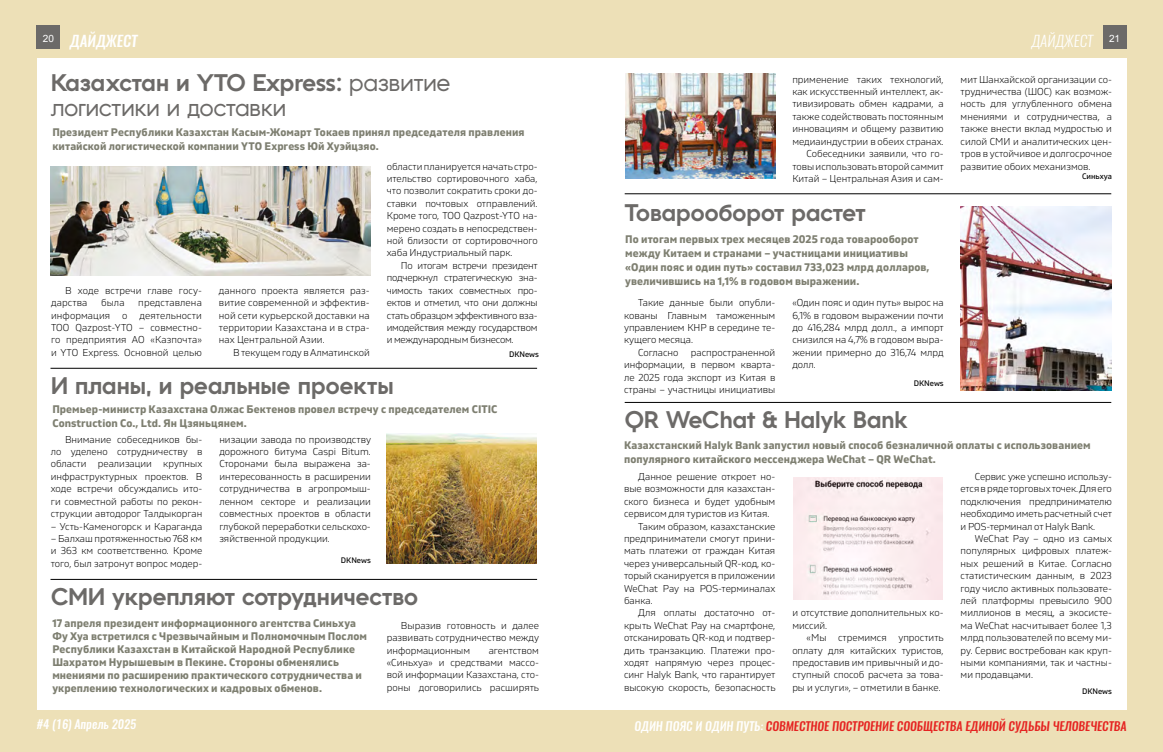
<style>
.page{position:relative;width:1163px;height:752px;background:#fff}
.page>*{position:absolute;margin:0;border:0;box-sizing:border-box;transform-origin:0 0}
.t1{font:800 24px "Kontora";color:#6c6a68}
.t2{font:500 24px/25px "Kontora";color:#6c6a68}
.t3{font:italic 500 15px "Oswald";color:#fff}
.t4{font:italic 300 15px "Oswald";color:#fff}
.t5{font:italic 500 12px "Oswald";color:#e52321}
.t6{font:italic 500 12px "Oswald";color:#fff}
.t7{font:700 11px/14px "Gilam";letter-spacing:.005em;color:#7e7f71}
.t8{font:300 10px/12.4px "Gilam";color:#000;text-align:justify}
.t9{font:10px "Arial";color:#fff}
.t10{font:8px "Gilam";letter-spacing:-.005em;color:#000}
.s1{font-weight:800}
.s2{color:#fff}
</style>
<div class="page">
<div style="left:0;top:0;width:1162px;height:751px;background:#ede0b7"></div>
<div style="left:1102px;top:26px;width:23px;height:23px;background:#6c6a68"></div>
<div style="left:37px;top:26px;width:23px;height:23px;background:#6c6a68"></div>
<div style="left:37px;top:58px;width:1088px;height:651px;background:#fff"></div>
<hr style="left:50px;top:368px;width:487px;height:1px;background:#000">
<hr style="left:624px;top:193px;width:487px;height:1px;background:#000">
<hr style="left:624px;top:402px;width:487px;height:1px;background:#000">
<hr style="left:50px;top:579px;width:487px;height:1px;background:#000">
<img style="left:50px;top:166px;width:320px;height:109px">
<img style="left:387px;top:433px;width:149px;height:129px">
<img style="left:625px;top:74px;width:150px;height:105px">
<img style="left:792px;top:477px;width:150px;height:122px">
<img style="left:960px;top:207px;width:151px;height:183px">
<h2 class="t3" style="left:70px;top:30px;width:69px">ДАЙДЖЕСТ</h2>
<h2 class="t4" style="left:1031px;top:30px;width:63px">ДАЙДЖЕСТ</h2>
<p class="t9" style="left:43px;top:31px;width:13px">20</p>
<p class="t9" style="left:1108px;top:31px;width:13px">21</p>
<h1 class="t2" style="left:51px;top:69px;width:401px"><span class="s1">Казахстан и YTO Express:</span> развитие логистики и доставки</h1>
<p class="t7" style="left:52px;top:125px;width:473px">Президент Республики Казахстан Касым-Жомарт Токаев принял председателя правления китайской логистической компании YTO Express Юй Хуэйцзяо.</p>
<p class="t8" style="left:51px;top:283px;width:152px;text-indent:14px">В ходе встречи главе госу&shy;дарства</p>
<p class="t8" style="left:101px;top:296px;width:25px">была</p>
<p class="t8" style="left:51px;top:296px;width:152px;text-indent:87px">представлена информация о деятельности ТОО Qazpost-YTO – совместно&shy;го предприятия АО «Казпочта» и YTO Express. Основной целью</p>
<p class="t8" style="left:219px;top:283px;width:152px">данного проекта является раз&shy;витие современной и эффектив&shy;ной сети курьерской доставки на территории Казахстана и в стра&shy;нах Центральной Азии.</p>
<p class="t8" style="left:233px;top:345px;width:138px">В текущем году в Алматинской</p>
<p class="t8" style="left:387px;top:159px;width:152px">области планируется начать стро&shy;ительство сортировочного хаба, что позволит сократить сроки до&shy;ставки почтовых отправлений.<br>Кроме того, ТОО Qazpost-YTO на&shy;мерено создать в непосредствен&shy;ной близости от сортировочного хаба Индустриальный парк.</p>
<p class="t8" style="left:387px;top:258px;width:152px;text-indent:14px">По итогам встречи президент подчеркнул стратегическую зна&shy;чимость таких совместных про&shy;ектов и отметил, что они должны стать образцом эффективного вза&shy;имодействия между государством и международным бизнесом.</p>
<p class="t10" style="left:509px;top:348px;width:31px">DKNews</p>
<h1 class="t1" style="left:51px;top:368px;width:344px">И планы, и реальные проекты</h1>
<p class="t7" style="left:52px;top:401px;width:446px">Премьер-министр Казахстана Олжас Бектенов провел встречу с председателем CITIC<br>Construction Co., Ltd. Ян Цзяньцянем.</p>
<p class="t8" style="left:51px;top:432px;width:153px;text-indent:14px">Внимание собеседников бы&shy;ло уделено сотрудничеству в области реализации крупных инфраструктурных проектов. В ходе встречи обсуждались ито&shy;ги совместной работы по рекон&shy;струкции автодорог Талдыкорган</p>
<p class="t8" style="left:51px;top:519px;width:153px">– Усть-Каменогорск и Караганда</p>
<p class="t8" style="left:51px;top:531px;width:153px">– Балхаш протяженностью 768 км и 363 км соответственно. Кроме того, был затронут вопрос модер-</p>
<p class="t8" style="left:219px;top:432px;width:153px">низации завода по производству дорожного битума Caspi Bitum.<br>Сторонами была выражена за&shy;интересованность в расширении сотрудничества в агропромыш&shy;ленном секторе и реализации совместных проектов в области глубокой переработки сельскохо&shy;зяйственной продукции.</p>
<p class="t10" style="left:341px;top:554px;width:31px">DKNews</p>
<h1 class="t1" style="left:51px;top:579px;width:368px">СМИ укрепляют сотрудничество</h1>
<p class="t7" style="left:52px;top:615px;width:316px;line-height:13px">17 апреля президент информационного агентства Синьхуа Фу Хуа встретился с Чрезвычайным и Полномочным Послом Республики Казахстан в Китайской Народной Республике Шахратом Нурышевым в Пекине. Стороны обменялись мнениями по расширению практического сотрудничества и укреплению технологических и кадровых обменов.</p>
<p class="t8" style="left:387px;top:618px;width:154px;text-indent:14px">Выразив готовность и далее развивать сотрудничество между информационным</p>
<p class="t8" style="left:387px;top:643px;width:154px;text-indent:102px">агентством «Синьхуа» и средствами массо&shy;вой информации Казахстана, сто&shy;роны договорились расширять</p>
<p class="t8" style="left:792px;top:72px;width:153px;text-align:right">применение таких технологий, как искусственный интеллект, ак&shy;тивизировать обмен кадрами, а также содействовать постоянным инновациям и общему развитию медиаиндустрии в обеих странах.<br>Собеседники заявили, что го&shy;товы использовать второй саммит<br>Китай – Центральная Азия и сам-</p>
<p class="t8" style="left:960px;top:72px;width:153px">мит Шанхайской организации со&shy;трудничества (ШОС) как возмож&shy;ность для углубленного обмена мнениями и сотрудничества, а также внести вклад мудростью и силой СМИ и аналитических цен&shy;тров в устойчивое и долгосрочное развитие обоих механизмов.</p>
<p class="t10" style="left:1081px;top:170px;width:31px">Синьхуа</p>
<h1 class="t1" style="left:624px;top:196px;width:242px">Товарооборот растет</h1>
<p class="t7" style="left:625px;top:231px;width:306px">По итогам первых трех месяцев 2025 года товарооборот между Китаем и странами – участницами инициативы «Один пояс и один путь» составил 733,023 млрд долларов, увеличившись на 1,1% в годовом выражении.</p>
<p class="t8" style="left:624px;top:296px;width:153px;text-indent:14px">Такие данные были опубли&shy;кованы Главным таможенным управлением КНР в середине те&shy;кущего месяца.</p>
<p class="t8" style="left:624px;top:345px;width:153px;text-indent:14px">Согласно распространенной информации, в первом кварта&shy;ле 2025 года экспорт из Китая в страны – участницы инициативы</p>
<p class="t8" style="left:792px;top:296px;width:153px">«Один пояс и один путь» вырос на 6,1% в годовом выражении почти до 416,284 млрд долл., а импорт снизился на 4,7% в годовом выра&shy;жении примерно до 316,74 млрд долл.</p>
<p class="t10" style="left:913px;top:377px;width:31px">DKNews</p>
<h1 class="t1" style="left:624px;top:402px;width:284px">QR WeChat &amp; Halyk Bank</h1>
<p class="t7" style="left:624px;top:437px;width:468px">Казахстанский Halyk Bank запустил новый способ безналичной оплаты с использованием популярного китайского мессенджера WeChat – QR WeChat.</p>
<p class="t8" style="left:638px;top:469px;width:139px">Данное решение откроет но-</p>
<p class="t8" style="left:624px;top:482px;width:153px">вые возможности для казахстан-</p>
<p class="t8" style="left:624px;top:494px;width:153px">ского бизнеса и будет удобным</p>
<p class="t8" style="left:624px;top:506px;width:147px">сервисом для туристов из Китая.</p>
<p class="t8" style="left:638px;top:519px;width:139px">Таким образом, казахстанские</p>
<p class="t8" style="left:624px;top:531px;width:153px">предприниматели смогут прини-</p>
<p class="t8" style="left:624px;top:544px;width:153px">мать платежи от граждан Китая</p>
<p class="t8" style="left:624px;top:556px;width:153px">через универсальный QR-код, ко-</p>
<p class="t8" style="left:624px;top:568px;width:153px">торый сканируется в приложении</p>
<p class="t8" style="left:624px;top:581px;width:153px">WeChat Pay на POS-терминалах</p>
<p class="t8" style="left:624px;top:593px;width:30px">банка.</p>
<p class="t8" style="left:638px;top:606px;width:139px">Для оплаты достаточно от-</p>
<p class="t8" style="left:624px;top:618px;width:153px">крыть WeChat Pay на смартфоне,</p>
<p class="t8" style="left:624px;top:630px;width:153px">отсканировать QR-код и подтвер-</p>
<p class="t8" style="left:624px;top:643px;width:153px">дить транзакцию. Платежи про-</p>
<p class="t8" style="left:624px;top:655px;width:153px">ходят напрямую через процес-</p>
<p class="t8" style="left:624px;top:668px;width:153px">синг Halyk Bank, что гарантирует</p>
<p class="t8" style="left:624px;top:680px;width:153px">высокую скорость, безопасность</p>
<p class="t8" style="left:792px;top:606px;width:153px">и отсутствие дополнительных ко&shy;миссий.</p>
<p class="t8" style="left:792px;top:630px;width:153px;text-indent:14px">«Мы стремимся упростить оплату для китайских туристов, предоставив им привычный и до&shy;ступный способ расчета за това&shy;ры и услуги», – отметили в банке.</p>
<p class="t8" style="left:960px;top:469px;width:153px;text-indent:14px">Сервис уже успешно использу&shy;ется в ряде торговых точек. Для его подключения предпринимателю необходимо иметь расчетный счет и POS-терминал от Halyk Bank.</p>
<p class="t8" style="left:960px;top:531px;width:153px;text-indent:14px">WeChat Pay – одно из самых популярных цифровых платеж&shy;ных решений в Китае. Согласно статистическим данным, в 2023 году число активных пользовате&shy;лей платформы превысило 900 миллионов в месяц, а экосисте&shy;ма WeChat насчитывает более 1,3 млрд пользователей по всему ми&shy;ру. Сервис востребован как круп&shy;ными компаниями, так и частны&shy;ми продавцами.</p>
<p class="t10" style="left:1081px;top:684px;width:31px">DKNews</p>
<p class="t6" style="left:37px;top:715px;width:101px">#4 (16) Апрель 2025</p>
<p class="t5" style="left:634px;top:717px;width:493px"><span class="s2">ОДИН ПОЯС И ОДИН ПУТЬ:</span> СОВМЕСТНОЕ ПОСТРОЕНИЕ СООБЩЕСТВА ЕДИНОЙ СУДЬБЫ ЧЕЛОВЕЧЕСТВА</p>
</div>
